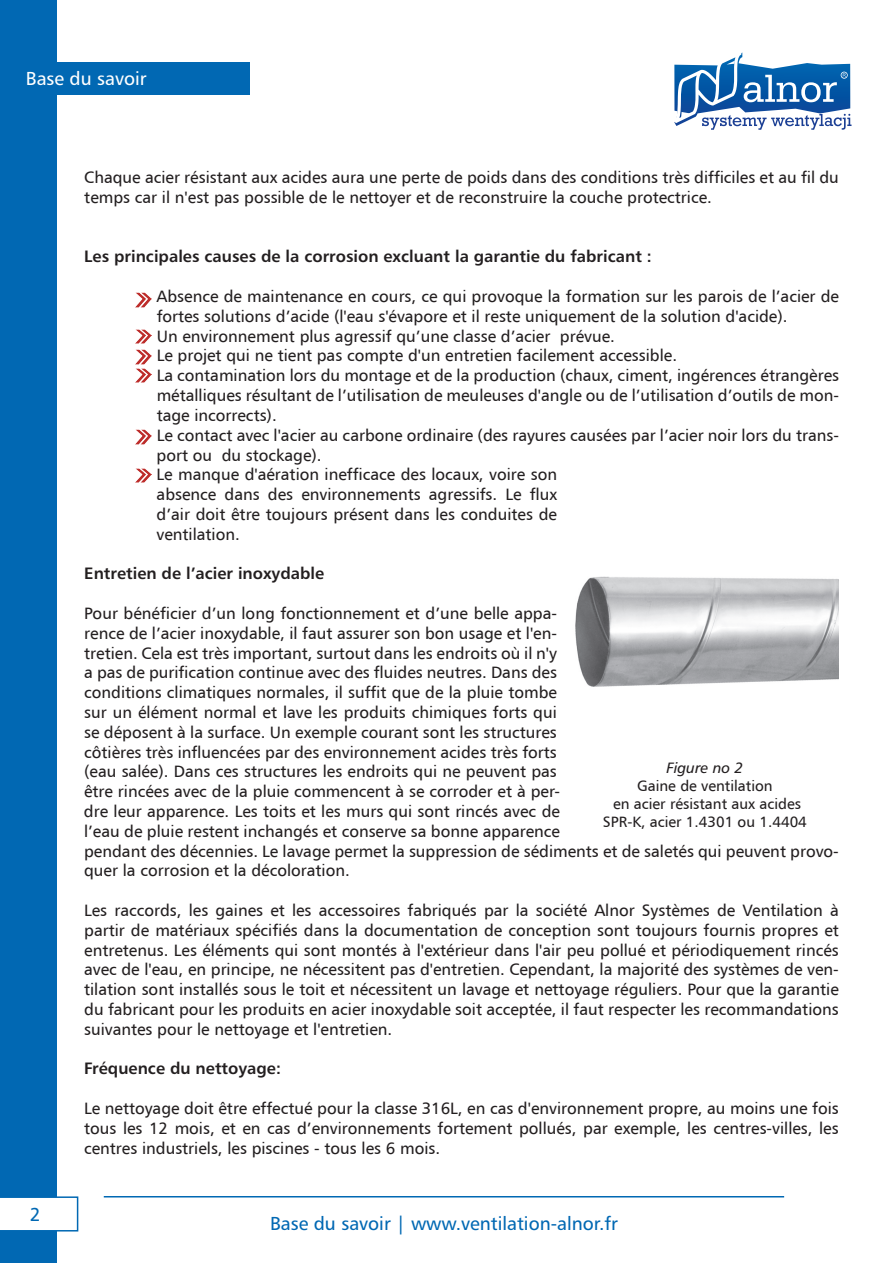
<style>
.page{position:relative;width:893px;height:1263px;background:#fff}
.page>*{position:absolute;margin:0;border:0;box-sizing:border-box;transform-origin:0 0}
.t1{font:18px "Humnst 777 PL";color:#0168b3}
.t2{font:18px "Humnst 777 PL";color:#fff}
.t3{font:16.5px/19.8px "Humanist 777 TL Roman B";color:#231f20}
.t4{font:700 16.5px "Humanist 777 TL";color:#231f20}
.t5{font:15px/18px "Humanist 777 TL Roman B";color:#231f20;text-align:center}
.t6{font:italic 15px "Humanist 777 TL";color:#231f20}
</style>
<div class="page">
<div style="left:0;top:0;width:56px;height:1263px;background:#0168b3"></div>
<div style="left:14px;top:62px;width:235px;height:33px;background:#0168b3"></div>
<hr style="left:104px;top:1196px;width:680px;height:1px;background:#0168b3">
<svg style="left:0;top:1196px;width:78px;height:35px"></svg>
<svg style="left:674px;top:52px;width:177px;height:78px"></svg>
<img style="left:135px;top:349px;width:17px;height:16px">
<img style="left:135px;top:368px;width:17px;height:15px">
<img style="left:135px;top:429px;width:17px;height:16px">
<img style="left:135px;top:468px;width:17px;height:15px">
<img style="left:135px;top:292px;width:16px;height:16px">
<img style="left:135px;top:329px;width:17px;height:15px">
<img style="left:575px;top:576px;width:264px;height:111px">
<p class="t2" style="left:26px;top:67px;width:122px">Base du savoir</p>
<p class="t3" style="left:84px;top:167px;width:756px">Chaque acier résistant aux acides aura une perte de poids dans des conditions très difficiles et au fil du temps car il n'est pas possible de le nettoyer et de reconstruire la couche protectrice.</p>
<p class="t1" style="left:30px;top:1203px;width:12px">2</p>
<p class="t4" style="left:84px;top:246px;width:569px">Les principales causes de la corrosion excluant la garantie du fabricant :</p>
<p class="t3" style="left:157px;top:286px;width:684px">Absence de maintenance en cours, ce qui provoque la formation sur les parois de l’acier de fortes solutions d’acide (l'eau s'évapore et il reste uniquement de la solution d'acide).<br>Un environnement plus agressif qu’une classe d’acier prévue. <br>Le projet qui ne tient pas compte d'un entretien facilement accessible. <br>La contamination lors du montage et de la production (chaux, ciment, ingérences étrangères métalliques résultant de l’utilisation de meuleuses d'angle ou de l’utilisation d’outils de mon&shy;tage incorrects). <br>Le contact avec l'acier au carbone ordinaire (des rayures causées par l’acier noir lors du trans&shy;port ou  du stockage). <br>Le manque d'aération inefficace des locaux, voire son<br>absence dans des environnements agressifs. Le flux<br>d’air doit être toujours présent dans les conduites de<br>ventilation.</p>
<p class="t4" style="left:84px;top:563px;width:241px">Entretien de l’acier inoxydable</p>
<p class="t3" style="left:84px;top:603px;width:756px">Pour bénéficier d’un long fonctionnement et d’une belle appa-<br>rence de l’acier inoxydable, il faut assurer son bon usage et l'en-<br>tretien. Cela est très important, surtout dans les endroits où il n'y<br>a pas de purification continue avec des fluides neutres. Dans des<br>conditions climatiques normales, il suffit que de la pluie tombe<br>sur un élément normal et lave les produits chimiques forts qui<br>se déposent à la surface. Un exemple courant sont les structures<br>côtières très influencées par des environnement acides très forts<br>(eau salée). Dans ces structures les endroits qui ne peuvent pas<br>être rincées avec de la pluie commencent à se corroder et à per-<br>dre leur apparence. Les toits et les murs qui sont rincés avec de<br>l’eau de pluie restent inchangés et conserve sa bonne apparence<br>pendant des décennies. Le lavage permet la suppression de sédiments et de saletés qui peuvent provo&shy;quer la corrosion et la décoloration.</p>
<p class="t3" style="left:84px;top:900px;width:756px;text-align:justify">Les raccords, les gaines et les accessoires fabriqués par la société Alnor Systèmes de Ventilation à partir de matériaux spécifiés dans la documentation de conception sont toujours fournis propres et entretenus. Les éléments qui sont montés à l'extérieur dans l'air peu pollué et périodiquement rincés avec de l'eau, en principe, ne nécessitent pas d'entretien. Cependant, la majorité des systèmes de ven&shy;tilation sont installés sous le toit et nécessitent un lavage et nettoyage réguliers. Pour que la garantie du fabricant pour les produits en acier inoxydable soit acceptée, il faut respecter les recommandations suivantes pour le nettoyage et l'entretien. </p>
<p class="t4" style="left:84px;top:1058px;width:208px">Fréquence du nettoyage:  </p>
<p class="t3" style="left:84px;top:1098px;width:756px;text-align:justify">Le nettoyage doit être effectué pour la classe 316L, en cas d'environnement propre, au moins une fois tous les 12 mois, et en cas d’environnements fortement pollués, par exemple, les centres-villes, les centres industriels, les piscines - tous les 6 mois.</p>
<p class="t6" style="left:667px;top:759px;width:78px">Figure no 2</p>
<p class="t5" style="left:603px;top:777px;width:205px">Gaine de ventilation <br>en acier résistant aux acides <br>SPR-K, acier 1.4301 ou 1.4404</p>
<p class="t1" style="left:270px;top:1212px;width:349px">Base du savoir | www.ventilation-alnor.fr</p>
</div>
